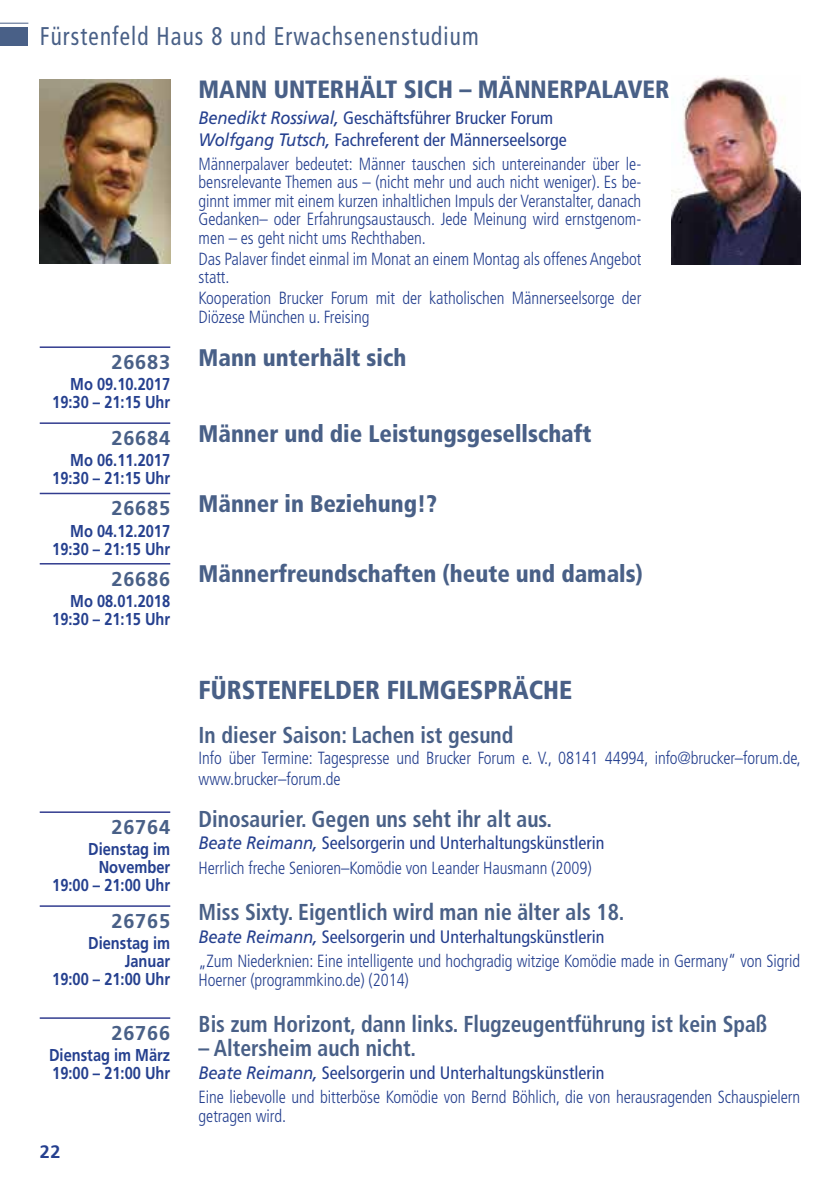
<style>
.page{position:relative;width:840px;height:1191px;background:#fff}
.page>*{position:absolute;margin:0;border:0;box-sizing:border-box;transform-origin:0 0}
.t1{font:900 condensed 26px "Frutiger";color:#496087}
.t2{font:condensed 25.6px "Frutiger";letter-spacing:.05em;color:#496087;scale:.9 1}
.t3{font:900 condensed 25px "Frutiger";color:#496087}
.t4{font:900 condensed 24px "Frutiger";color:#496087}
.t5{font:700 condensed 23px "Frutiger";color:#496087;scale:.94 1}
.t6{font:700 20px "Frutiger";letter-spacing:.04em;color:#496087}
.t7{font:condensed 18px/21.8px "Frutiger";color:#25408f}
.t8{font:700 18px "Frutiger";color:#25408f}
.t9{font:300 condensed 17.6px/18.4px "Frutiger";letter-spacing:-.005em;color:#25408f;scale:.95 1}
.t10{font:700 17.2px/18px "Frutiger";color:#25408f;text-align:right;scale:.85 1}
.s1{font-style:italic;font-stretch:normal}
</style>
<div class="page">
<div style="left:0;top:27px;width:28px;height:18px;background:#496087"></div>
<svg style="left:0;top:23px;width:28px;height:1px"></svg>
<img style="left:40px;top:79px;width:130px;height:185px">
<img style="left:671px;top:76px;width:128px;height:189px">
<hr style="left:40px;top:346px;width:130px;height:2px;background:#323c8f">
<hr style="left:40px;top:422px;width:130px;height:2px;background:#323c8f">
<hr style="left:40px;top:493px;width:130px;height:1px;background:#323c8f">
<hr style="left:40px;top:563px;width:130px;height:1px;background:#323c8f">
<hr style="left:40px;top:811px;width:130px;height:2px;background:#323c8f">
<hr style="left:40px;top:905px;width:130px;height:2px;background:#323c8f">
<hr style="left:40px;top:1017px;width:130px;height:1px;background:#323c8f">
<h2 class="t2" style="left:40px;top:22px;width:489px">Fürstenfeld Haus 8 und Erwachsenenstudium</h2>
<h3 class="t3" style="left:198px;top:74px;width:481px">MANN UNTERHÄLT SICH – MÄNNERPALAVER!</h3>
<p class="t7" style="left:198px;top:107px;width:369px"><span class="s1">Benedikt Rossiwal,</span> Geschäftsführer Brucker Forum<br><span class="s1">Wolfgang Tutsch,</span> Fachreferent der Männerseelsorge</p>
<p class="t9" style="left:198px;top:155px;width:467px;text-align:justify">Männerpalaver bedeutet: Männer tauschen sich untereinander über le&shy;bensrelevante Themen aus – (nicht mehr und auch nicht weniger). Es be&shy;ginnt immer mit einem kurzen inhaltlichen Impuls der Veranstalter, danach Gedanken– oder Erfahrungsaustausch. Jede Meinung wird ernstgenom&shy;men – es geht nicht ums Rechthaben.</p>
<p class="t9" style="left:198px;top:250px;width:467px">Das Palaver findet einmal im Monat an einem Montag als offenes Angebot statt.</p>
<p class="t9" style="left:198px;top:289px;width:467px">Kooperation Brucker Forum mit der katholischen Männerseelsorge der<br>Diözese München u. Freising</p>
<h3 class="t4" style="left:198px;top:343px;width:209px">Mann unterhält sich</h3>
<p class="t6" style="left:111px;top:350px;width:60px">26683</p>
<p class="t10" style="left:52px;top:375px;width:140px">Mo 09.10.2017<br>19:30 – 21:15 Uhr</p>
<p class="t6" style="left:111px;top:426px;width:60px">26684</p>
<p class="t10" style="left:52px;top:451px;width:140px">Mo 06.11.2017<br>19:30 – 21:15 Uhr</p>
<p class="t6" style="left:111px;top:496px;width:60px">26685</p>
<p class="t10" style="left:52px;top:522px;width:140px">Mo 04.12.2017<br>19:30 – 21:15 Uhr</p>
<p class="t6" style="left:111px;top:567px;width:60px">26686</p>
<p class="t10" style="left:52px;top:592px;width:140px">Mo 08.01.2018<br>19:30 – 21:15 Uhr</p>
<h3 class="t4" style="left:198px;top:419px;width:394px">Männer und die Leistungsgesellschaft</h3>
<h3 class="t4" style="left:198px;top:489px;width:240px">Männer in Beziehung!?</h3>
<h3 class="t4" style="left:198px;top:559px;width:445px">Männerfreundschaften (heute und damals)</h3>
<p class="t6" style="left:111px;top:815px;width:60px">26764</p>
<p class="t10" style="left:52px;top:840px;width:140px">Dienstag im<br>November<br>19:00 – 21:00 Uhr</p>
<p class="t6" style="left:111px;top:909px;width:60px">26765</p>
<p class="t10" style="left:52px;top:934px;width:140px">Dienstag im<br>Januar<br>19:00 – 21:00 Uhr</p>
<p class="t6" style="left:111px;top:1021px;width:60px">26766</p>
<p class="t10" style="left:49px;top:1046px;width:144px;text-align:left">Dienstag im März<br>19:00 – 21:00 Uhr</p>
<p class="t8" style="left:40px;top:1141px;width:22px">22</p>
<h1 class="t1" style="left:198px;top:674px;width:375px">FÜRSTENFELDER FILMGESPRÄCHE</h1>
<h3 class="t5" style="left:198px;top:721px;width:336px">In dieser Saison: Lachen ist gesund</h3>
<p class="t9" style="left:198px;top:747px;width:635px;line-height:21.6px">Info über Termine: Tagespresse und Brucker Forum e. V., 08141 44994, info@brucker–forum.de, www.brucker–forum.de</p>
<h3 class="t5" style="left:198px;top:805px;width:377px">Dinosaurier. Gegen uns seht ihr alt aus.</h3>
<p class="t7" style="left:198px;top:832px;width:407px"><span class="s1">Beate Reimann,</span> Seelsorgerin und Unterhaltungskünstlerin</p>
<p class="t9" style="left:198px;top:858px;width:415px">Herrlich freche Senioren–Komödie von Leander Hausmann (2009)</p>
<h3 class="t5" style="left:198px;top:898px;width:454px">Miss Sixty. Eigentlich wird man nie älter als 18.</h3>
<p class="t7" style="left:198px;top:926px;width:407px"><span class="s1">Beate Reimann,</span> Seelsorgerin und Unterhaltungskünstlerin</p>
<p class="t9" style="left:198px;top:952px;width:634px">„Zum Niederknien: Eine intelligente und hochgradig witzige Komödie made in Germany“ von Sigrid<br>Hoerner (programmkino.de) (2014)</p>
<h3 class="t5" style="left:198px;top:1010px;width:606px">Bis zum Horizont, dann links. Flugzeugentführung ist kein Spaß</h3>
<h3 class="t5" style="left:198px;top:1034px;width:233px">– Altersheim auch nicht.</h3>
<p class="t7" style="left:198px;top:1062px;width:407px"><span class="s1">Beate Reimann,</span> Seelsorgerin und Unterhaltungskünstlerin</p>
<p class="t9" style="left:198px;top:1088px;width:634px">Eine liebevolle und bitterböse Komödie von Bernd Böhlich, die von herausragenden Schauspielern getragen wird.</p>
</div>
